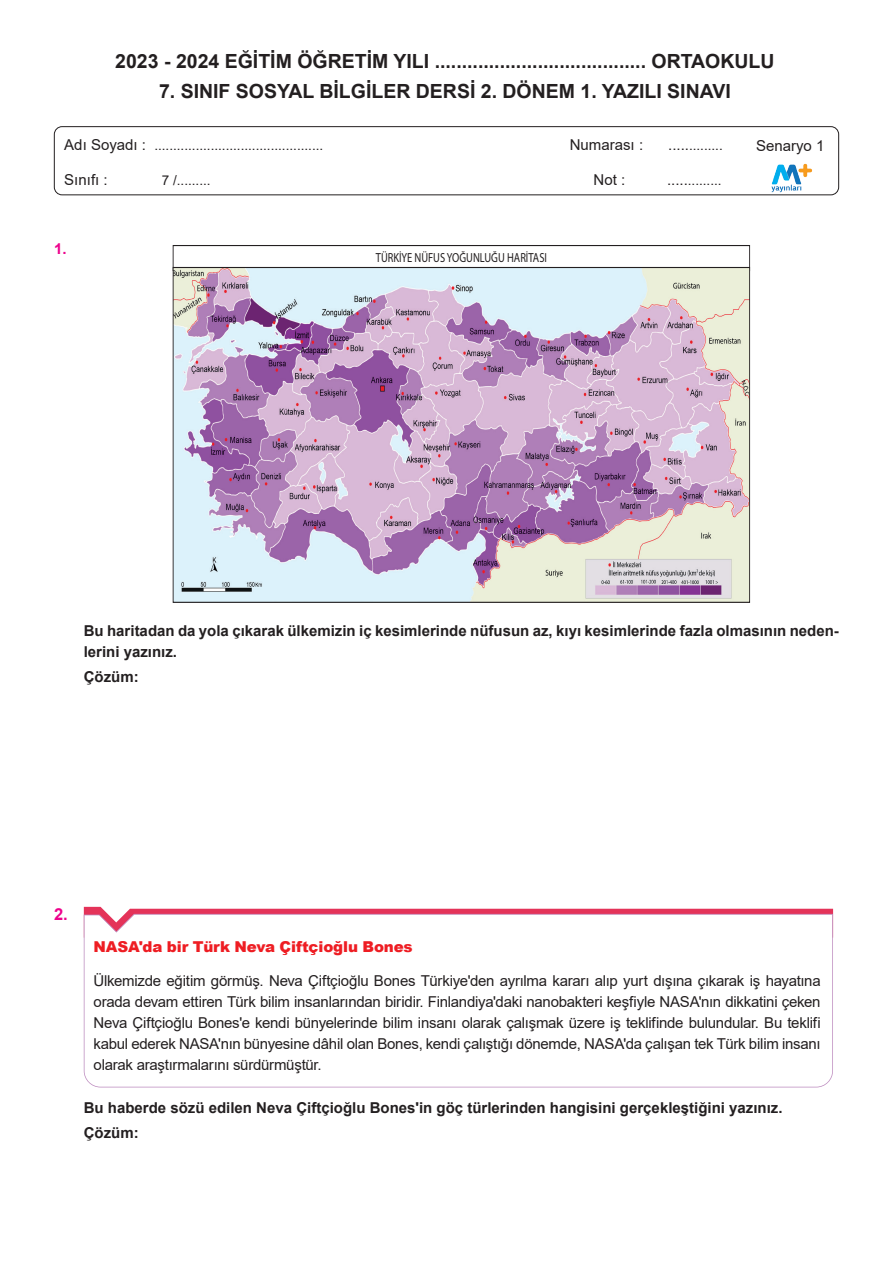
<style>
.page{position:relative;width:893px;height:1263px;background:#fff}
.page>*{position:absolute;margin:0;border:0;box-sizing:border-box;transform-origin:0 0}
.t1{font:700 19.5px "Arial";color:#231f20}
.soru{font:700 16.5px "Arial";color:#ed028c}
.soru_regular{font:15px/21px "Arial";letter-spacing:-.015em;color:#231f20;text-align:justify}
.soru-2{font:700 15px/21px "Arial";color:#231f20}
.soru_regular-2{font:900 15px "Arial";letter-spacing:-.01em;color:#ee1d23}
.soru-3{font:700 15px "Arial";color:#ed028c}
.t2{font:13.5px "Arial";color:#231f20}
.t3{font:13.2px "Myriad Pro";color:#231f20;scale:.8 1}
.s1{font-size:15px}
</style>
<div class="page">
<div style="left:54px;top:126px;width:785px;height:69px;border:1px solid #231f20;border-radius:8px"></div>
<div style="left:173px;top:245px;width:577px;height:26px;border:1px solid #231f20"></div>
<img style="left:175px;top:269px;width:573px;height:332px">
<svg style="left:84px;top:907px;width:749px;height:7px"></svg>
<svg style="left:84px;top:914px;width:749px;height:173px"></svg>
<img style="left:761px;top:163px;width:59px;height:32px">
<p class="t1" style="left:115px;top:48px;width:661px">2023 - 2024 EĞİTİM ÖĞRETİM YILI ....................................... ORTAOKULU</p>
<p class="t1" style="left:159px;top:78px;width:573px">7. SINIF SOSYAL BİLGİLER DERSİ 2. DÖNEM 1. YAZILI SINAVI</p>
<p class="t2" style="left:64px;top:136px;width:260px"><span class="s1">Adı Soyadı :</span> .............................................</p>
<p class="soru_regular" style="left:570px;top:134px;width:75px">Numarası :</p>
<p class="t2" style="left:668px;top:136px;width:56px"><span class="s1">.....</span>.........</p>
<p class="soru_regular" style="left:756px;top:135px;width:70px">Senaryo 1</p>
<p class="soru_regular" style="left:64px;top:169px;width:45px">Sınıfı :</p>
<p class="t2" style="left:162px;top:171px;width:50px">7 /.........</p>
<p class="soru_regular" style="left:594px;top:169px;width:33px">Not :</p>
<p class="t2" style="left:667px;top:171px;width:56px"><span class="s1">.....</span>.........</p>
<p class="soru-3" style="left:54px;top:238px;width:14px">1.</p>
<p class="t3" style="left:376px;top:249px;width:216px">TÜRKİYE NÜFUS YOĞUNLUĞU HARİTASI</p>
<p class="soru-2" style="left:84px;top:620px;width:757px">Bu haritadan da yola çıkarak ülkemizin iç kesimlerinde nüfusun az, kıyı kesimlerinde fazla olmasının neden&shy;lerini yazınız.</p>
<p class="soru-2" style="left:84px;top:667px;width:56px">Çözüm:</p>
<p class="soru" style="left:54px;top:902px;width:15px">2.</p>
<p class="soru_regular-2" style="left:94px;top:935px;width:321px">NASA'da bir Türk Neva Çiftçioğlu Bones</p>
<p class="soru_regular" style="left:94px;top:970px;width:729px">Ülkemizde eğitim görmüş. Neva Çiftçioğlu Bones Türkiye'den ayrılma kararı alıp yurt dışına çıkarak iş hayatına orada devam ettiren Türk bilim insanlarından biridir. Finlandiya'daki nanobakteri keşfiyle NASA'nın dikkatini çeken Neva Çiftçioğlu Bones'e kendi bünyelerinde bilim insanı olarak çalışmak üzere iş teklifinde bulundular. Bu teklifi kabul ederek NASA'nın bünyesine dâhil olan Bones, kendi çalıştığı dönemde, NASA'da çalışan tek Türk bilim insanı olarak araştırmalarını sürdürmüştür.</p>
<p class="soru-2" style="left:84px;top:1097px;width:700px">Bu haberde sözü edilen Neva Çiftçioğlu Bones'in göç türlerinden hangisini gerçekleştiğini yazınız.</p>
<p class="soru-2" style="left:84px;top:1123px;width:56px">Çözüm:</p>
</div>
